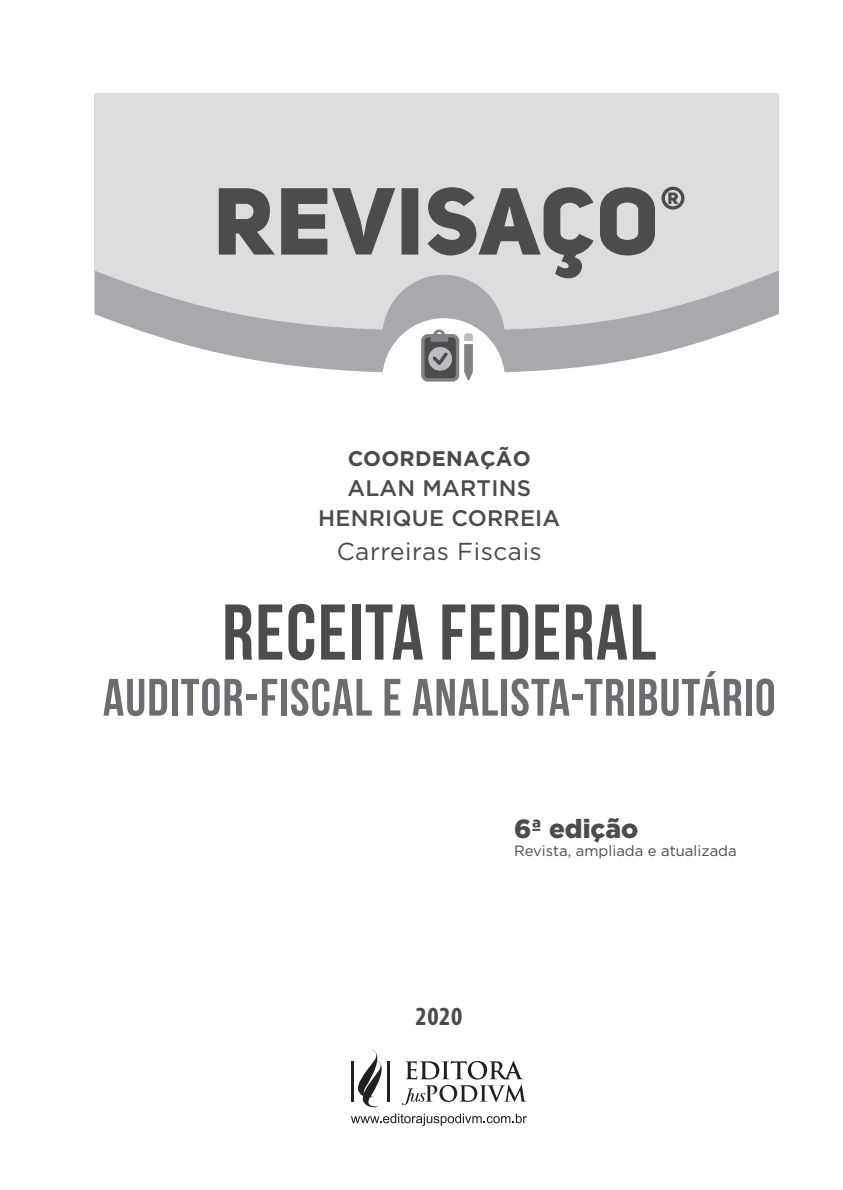
<style>
.page{position:relative;width:843px;height:1190px;background:#fff}
.page>*{position:absolute;margin:0;border:0;box-sizing:border-box;transform-origin:0 0}
._1C_-_Título{font:700 78.75px "Bebas Neue";letter-spacing:.02em;color:#4b4c4d}
._1C_-_Título-2{font:700 52.5px "Bebas Neue";letter-spacing:.02em;color:#6c6d70}
._1C_-_Ed{font:900 26.25px "Gotham";color:#4b4c4d}
.t1{font:700 condensed 26.25px "Myriad Pro";color:#4b4c4d}
._1C_-_Tópico_Tit{font:24.5px "Gotham";letter-spacing:.02em;color:#494a4b}
._1C_-_Autores{font:500 22.4px/29.8px "Gotham";letter-spacing:.01em;color:#4b4c4d;text-align:center}
._1C_-_Coordenação{font:700 21.18px "Gotham";letter-spacing:.01em;color:#494a4b}
._1C_-_Rev__Amp_e_At{font:14.88px "Gotham";color:#4b4c4d}
</style>
<div class="page">
<svg style="left:358px;top:1049px;width:24px;height:58px"></svg>
<hr style="left:351px;top:1061px;width:2px;height:41px;background:#231f20">
<hr style="left:387px;top:1061px;width:2px;height:41px;background:#231f20">
<svg style="left:405px;top:1061px;width:118px;height:18px"></svg>
<svg style="left:402px;top:1085px;width:124px;height:20px"></svg>
<svg style="left:351px;top:1113px;width:176px;height:13px"></svg>
<svg style="left:138px;top:330px;width:598px;height:42px;fill:#a8a9ad"></svg>
<svg style="left:94px;top:93px;width:684px;height:237px;background:#d5d6d8"></svg>
<div style="left:423px;top:336px;width:34px;height:44px;background:#4b4c4d;border-radius:5px"></div>
<div style="left:421px;top:334px;width:38px;height:48px;border:3px solid #808285;border-radius:5px"></div>
<svg style="left:428px;top:329px;width:24px;height:42px"></svg>
<svg style="left:464px;top:333px;width:9px;height:48px"></svg>
<svg style="left:219px;top:187px;width:465px;height:91px;background:#9fa0a1"></svg>
<p class="_1C_-_Coordenação" style="left:348px;top:446px;width:184px">COORDENAÇÃO</p>
<p class="_1C_-_Autores" style="left:318px;top:473px;width:244px">ALAN MARTINS<br>HENRIQUE CORREIA</p>
<p class="_1C_-_Tópico_Tit" style="left:336px;top:536px;width:206px">Carreiras Fiscais</p>
<p class="_1C_-_Título" style="left:222px;top:589px;width:435px">RECEITA FEDERAL</p>
<p class="_1C_-_Título-2" style="left:103px;top:669px;width:674px">AUDITOR-FISCAL E ANALISTA-TRIBUTÁRIO</p>
<p class="_1C_-_Ed" style="left:514px;top:811px;width:126px">6ª edição</p>
<p class="_1C_-_Rev__Amp_e_At" style="left:514px;top:841px;width:224px">Revista, ampliada e atualizada</p>
<p class="t1" style="left:415px;top:1000px;width:48px">2020</p>
</div>
